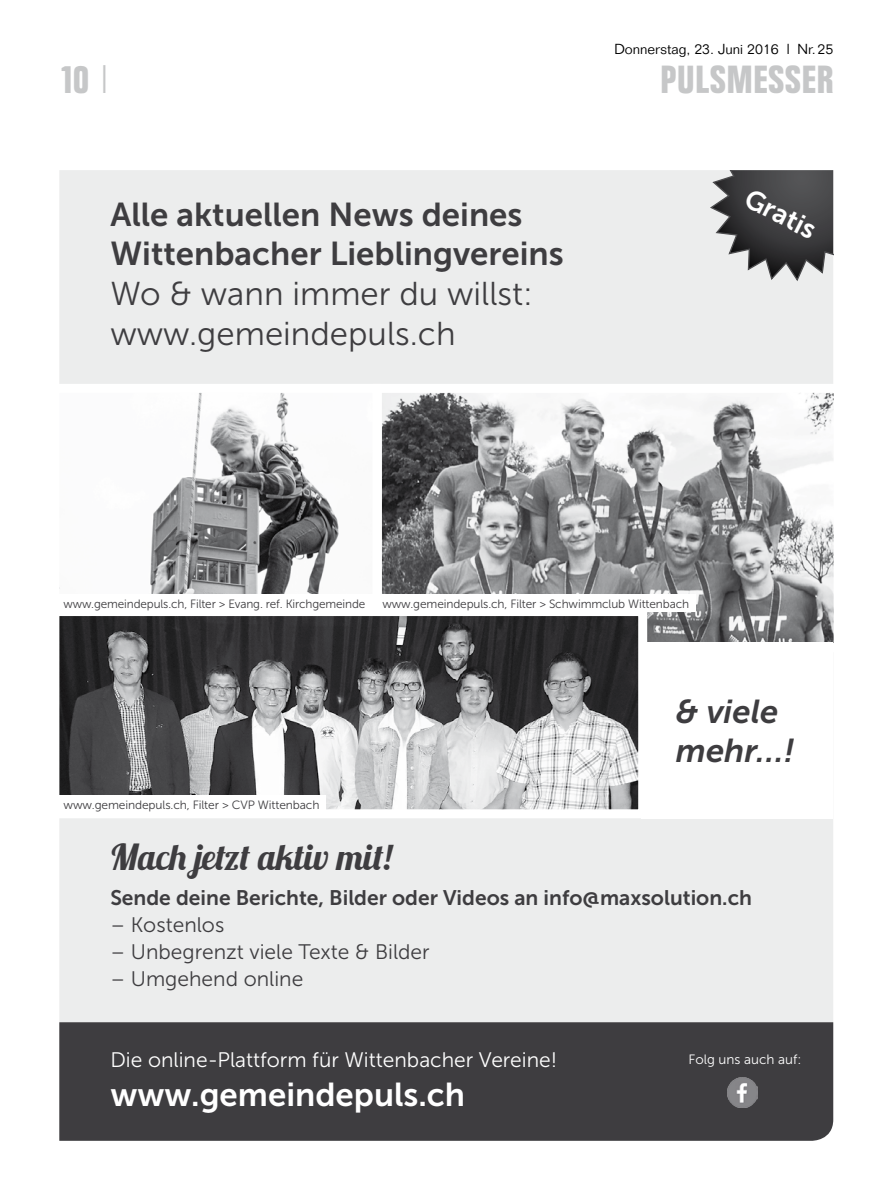
<style>
.page{position:relative;width:893px;height:1191px;background:#fff}
.page>*{position:absolute;margin:0;border:0;box-sizing:border-box;transform-origin:0 0}
.t1{font:700 39px "Folio Condensed BQ";letter-spacing:.03em;color:#c6c7c8}
.t2{font:36px "Lobster 1.3";color:#3e3d40}
.t3{font:33px/39.6px "Museo Sans 700";color:#3e3d40}
.t4{font:33px "Museo Sans 700";color:#fff}
.t5{font:italic 33px/39.6px "Museo Sans 700";color:#3e3d40}
.t6{font:27.3px "Museo Sans 700";color:#fff}
.t7{font:21px "Museo Sans 700";color:#3e3d40}
.t8{font:21px "Museo Sans 300";color:#3e3d40}
.t9{font:21px "Museo Sans 300";color:#fff}
.t10{font:300 14.25px "Folio";color:#000}
.t11{font:13.5px "Museo Sans 300";color:#fff}
.t12{font:12px "Museo Sans 300";letter-spacing:-.01em;color:#3e3d40}
.s1{font-family:"Folio";font-weight:300}
.s2{font-family:"Museo Sans 300"}
</style>
<div class="page">
<div style="left:59px;top:170px;width:774px;height:852px;background:#eceded"></div>
<div style="left:59px;top:1022px;width:774px;height:118px;background:#3e3d40"></div>
<img style="left:727px;top:1077px;width:30px;height:30px">
<svg style="left:386px;top:379px;width:448px;height:264px"></svg>
<svg style="left:59px;top:379px;width:327px;height:215px"></svg>
<div style="left:641px;top:642px;width:192px;height:176px;background:#fff"></div>
<svg style="left:710px;top:170px;width:123px;height:111px;background:#68696a"></svg>
<svg style="left:59px;top:612px;width:593px;height:211px"></svg>
<div style="left:59px;top:795px;width:267px;height:18px;background:#fff"></div>
<div style="left:59px;top:594px;width:319px;height:18px;background:#fff"></div>
<div style="left:378px;top:594px;width:318px;height:18px;background:#fff"></div>
<p class="t1" style="left:60px;top:58px;width:51px">10 <span class="s1">|</span></p>
<p class="t3" style="left:110px;top:194px;width:455px">Alle aktuellen News deines<br>Wittenbacher Lieblingvereins<br><span class="s2">Wo &amp; wann immer du willst: www.gemeindepuls.ch</span></p>
<p class="t10" style="left:614px;top:40px;width:221px">Donnerstag, 23. Juni 2016 l Nr.25</p>
<h1 class="t1" style="left:661px;top:58px;width:174px">PULSMESSER</h1>
<p class="t6" style="left:754px;top:183px;width:77px;rotate:27deg">Gratis</p>
<p class="t12" style="left:64px;top:597px;width:303px">www.gemeindepuls.ch, Filter &gt; Evang. ref. Kirchgemeinde</p>
<p class="t12" style="left:382px;top:597px;width:308px">www.gemeindepuls.ch, Filter &gt; Schwimmclub Wittenbach</p>
<p class="t12" style="left:64px;top:798px;width:257px">www.gemeindepuls.ch, Filter &gt; CVP Wittenbach</p>
<p class="t5" style="left:676px;top:691px;width:120px">&amp; viele mehr…!</p>
<p class="t2" style="left:110px;top:834px;width:283px">Mach jetzt aktiv mit!</p>
<p class="t7" style="left:110px;top:885px;width:643px">Sende deine Berichte, Bilder oder Videos an info@maxsolution.ch</p>
<p class="t8" style="left:110px;top:913px;width:115px">– Kostenlos</p>
<p class="t8" style="left:110px;top:940px;width:321px">– Unbegrenzt viele Texte &amp; Bilder</p>
<p class="t8" style="left:110px;top:967px;width:194px">– Umgehend online</p>
<p class="t9" style="left:110px;top:1048px;width:448px">Die online-Plattform für Wittenbacher Vereine!</p>
<p class="t11" style="left:688px;top:1051px;width:114px">Folg uns auch auf:</p>
<p class="t4" style="left:110px;top:1075px;width:356px">www.gemeindepuls.ch</p>
</div>
